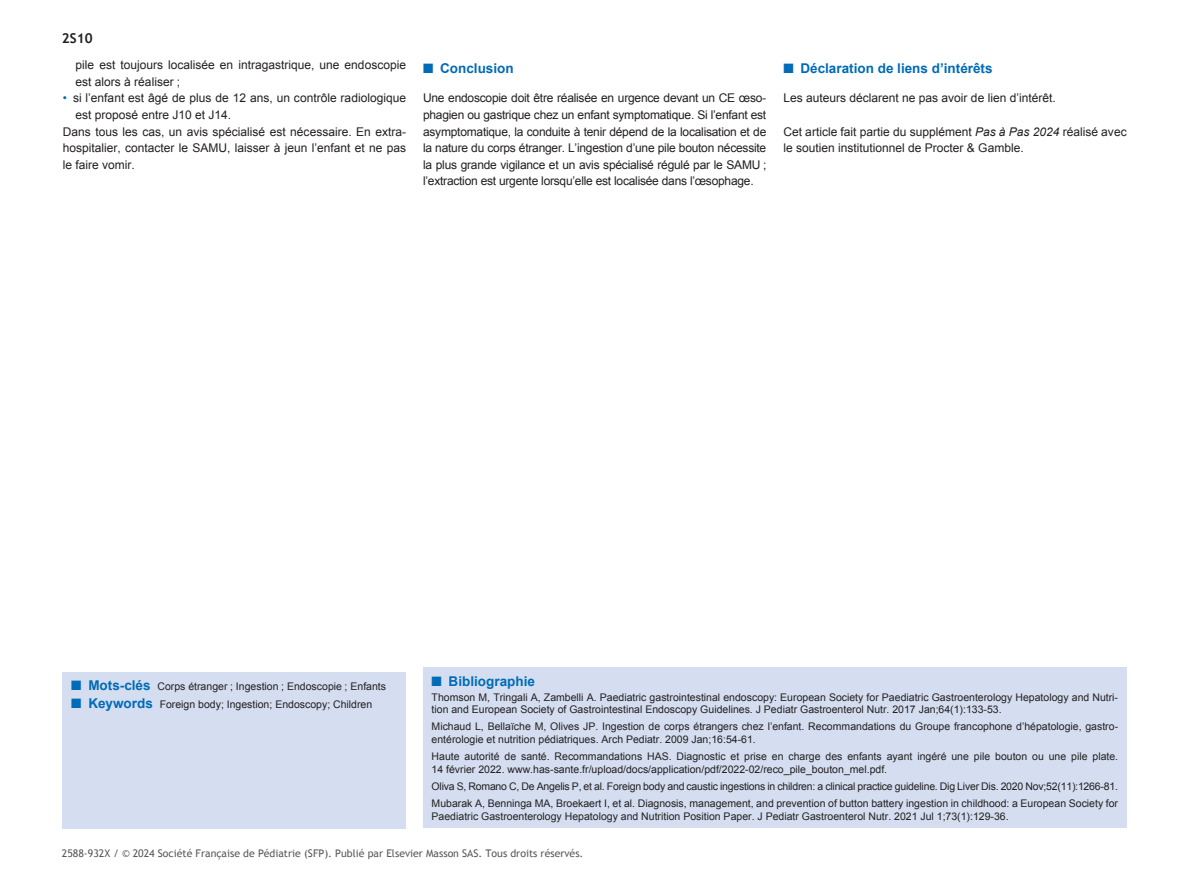
<style>
.page{position:relative;width:1191px;height:891px;background:#fff}
.page>*{position:absolute;margin:0;border:0;box-sizing:border-box;transform-origin:0 0}
.t1{font:700 13.5px "Arial";color:#006bb6}
.t2{font:700 13.5px "Trebuchet MS";color:#231f20}
.t3{font:12px/16.5px "Arial";color:#231f20}
.t4{font:10.5px/12.8px "Arial";color:#231f20}
.t5{font:10.5px "Trebuchet MS";color:#57585a}
.s1{color:#006bb6}
.s2{font-style:italic}
.s3{font-weight:700;font-size:13.5px;color:#006bb6}
</style>
<div class="page">
<div style="left:423px;top:668px;width:703px;height:160px;background:#d4def0"></div>
<div style="left:63px;top:672px;width:343px;height:156px;background:#d4def0"></div>
<p class="t2" style="left:62px;top:29px;width:32px">2S10</p>
<p class="t3" style="left:76px;top:57px;width:332px">pile est toujours localisée en intragastrique, une endoscopie est alors à réaliser ;</p>
<p class="t3" style="left:63px;top:90px;width:344px"><span class="s1">•</span> si l’enfant est âgé de plus de 12 ans, un contrôle radiologique</p>
<p class="t3" style="left:76px;top:107px;width:157px">est proposé entre J10 et J14.</p>
<p class="t3" style="left:63px;top:123px;width:344px">Dans tous les cas, un avis spécialisé est nécessaire. En extra-</p>
<p class="t3" style="left:63px;top:140px;width:344px">hospitalier, contacter le SAMU, laisser à jeun l’enfant et ne pas</p>
<p class="t3" style="left:63px;top:156px;width:74px">le faire vomir.</p>
<p class="t1" style="left:423px;top:59px;width:92px">■ Conclusion</p>
<p class="t3" style="left:423px;top:90px;width:344px;text-align:justify">Une endoscopie doit être réalisée en urgence devant un CE œso&shy;phagien ou gastrique chez un enfant symptomatique. Si l’enfant est asymptomatique, la conduite à tenir dépend de la localisation et de la nature du corps étranger. L’ingestion d’une pile bouton nécessite la plus grande vigilance et un avis spécialisé régulé par le SAMU ; l’extraction est urgente lorsqu’elle est localisée dans l’œsophage.</p>
<p class="t1" style="left:783px;top:59px;width:211px">■ Déclaration de liens d’intérêts</p>
<p class="t3" style="left:783px;top:90px;width:274px">Les auteurs déclarent ne pas avoir de lien d’intérêt.</p>
<p class="t3" style="left:783px;top:123px;width:344px">Cet article fait partie du supplément <span class="s2">Pas à Pas 2024</span> réalisé avec le soutien institutionnel de Procter &amp; Gamble.</p>
<p class="t4" style="left:71px;top:680px;width:316px"><span class="s1">■</span> <span class="s3">Mots-clés</span> Corps étranger ; Ingestion ; Endoscopie ; Enfants</p>
<p class="t4" style="left:71px;top:698px;width:302px"><span class="s1">■</span> <span class="s3">Keywords</span> Foreign body; Ingestion; Endoscopy; Children</p>
<p class="t1" style="left:431px;top:672px;width:105px">■ Bibliographie</p>
<p class="t4" style="left:431px;top:691px;width:687px">Thomson M, Tringali A, Zambelli A. Paediatric gastrointestinal endoscopy: European Society for Paediatric Gastroenterology Hepatology and Nutri&shy;tion and European Society of Gastrointestinal Endoscopy Guidelines. J Pediatr Gastroenterol Nutr. 2017 Jan;64(1):133-53.</p>
<p class="t4" style="left:431px;top:720px;width:687px">Michaud L, Bellaïche M, Olives JP. Ingestion de corps étrangers chez l’enfant. Recommandations du Groupe francophone d’hépatologie, gastro&shy;entérologie et nutrition pédiatriques. Arch Pediatr. 2009 Jan;16:54-61.</p>
<p class="t4" style="left:431px;top:750px;width:688px">Haute autorité de santé. Recommandations HAS. Diagnostic et prise en charge des enfants ayant ingéré une pile bouton ou une pile plate.<br>14 février 2022. www.has-sante.fr/upload/docs/application/pdf/2022-02/reco_pile_bouton_mel.pdf.</p>
<p class="t4" style="left:431px;top:778px;width:687px;line-height:17px">Oliva S, Romano C, De Angelis P, et al. Foreign body and caustic ingestions in children: a clinical practice guideline. Dig Liver Dis. 2020 Nov;52(11):1266-81.<br>Mubarak A, Benninga MA, Broekaert I, et al. Diagnosis, management, and prevention of button battery ingestion in childhood: a European Society for</p>
<p class="t4" style="left:431px;top:810px;width:578px">Paediatric Gastroenterology Hepatology and Nutrition Position Paper. J Pediatr Gastroenterol Nutr. 2021 Jul 1;73(1):129-36.</p>
<p class="t5" style="left:62px;top:847px;width:523px">2588‑932X / © 2024 Société Française de Pédiatrie (SFP). Publié par Elsevier Masson SAS. Tous droits réservés.</p>
</div>
